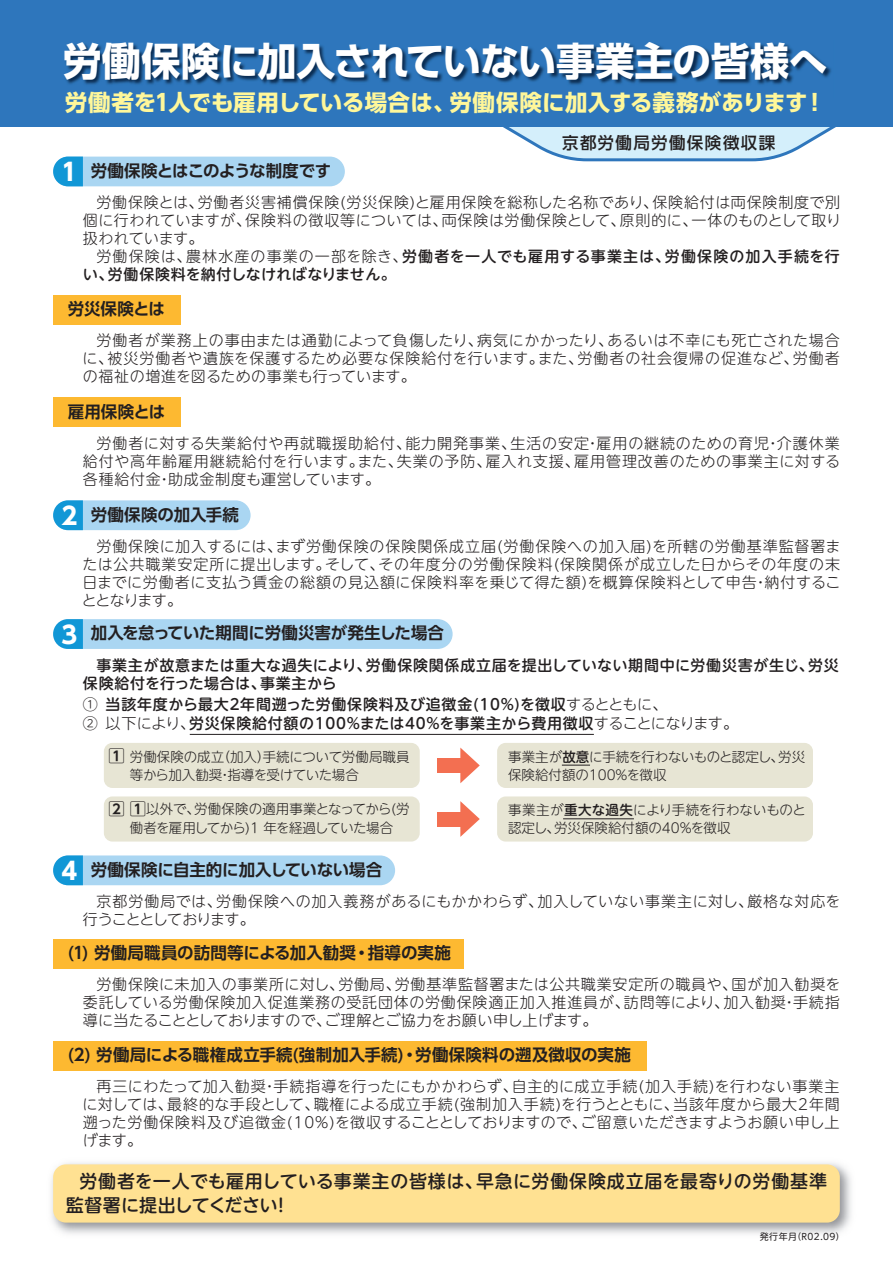
<style>
.page{position:relative;width:893px;height:1263px;background:#fff}
.page>*{position:absolute;margin:0;border:0;box-sizing:border-box;transform-origin:0 0}
.t1{font:700 39px "UD Shin Go Pro";letter-spacing:-.01em;color:#fff}
.t2{font:700 22.5px "UD Shin Go Pro";color:#fff79a}
.t3{font:500 18px/24px "UD Shin M Go Pro";letter-spacing:.03em;color:#231f20}
.t4{font:700 16.5px "UD Shin Go Pro De";color:#231f20}
.t5{font:700 16.5px "UD Shin Go Pro De";letter-spacing:-.04em;color:#231f20}
.t6{font:500 16.5px "UD Shin Go Pro";letter-spacing:.08em;color:#231f20}
.t7{font:700 16.2px "UD Shin Go Pro De";color:#231f20}
.t8{font:300 15px/18px "UD Shin M Go Pro";letter-spacing:.035em;color:#231f20;text-align:justify}
.t9{font:500 15px/18px "UD Shin M Go Pro";letter-spacing:.05em;color:#231f20}
.t10{font:300 13.5px/18px "UD Shin M Go Pro";letter-spacing:-.01em;color:#231f20}
.t11{font:300 13.5px/19px "UD Shin M Go Pro";letter-spacing:-.03em;color:#231f20}
.t12{font:9px "UD Shin M Go Pro";letter-spacing:.05em;color:#231f20}
.s1{font-family:"UD Shin Go Pro";font-size:24px;color:#fff}
.s2{font-weight:300}
.s3{font-weight:500}
.s4{font-family:"UD Shin Go Pro De";font-weight:700;font-size:16.2px}
</style>
<div class="page">
<svg style="left:503px;top:127px;width:333px;height:35px"></svg>
<div style="left:53px;top:157px;width:292px;height:29px;background:#aad6f2;border-radius:15px"></div>
<svg style="left:53px;top:157px;width:30px;height:29px"></svg>
<div style="left:53px;top:500px;width:198px;height:30px;background:#aad6f2;border-radius:15px"></div>
<svg style="left:53px;top:500px;width:30px;height:30px"></svg>
<div style="left:53px;top:619px;width:400px;height:30px;background:#aad6f2;border-radius:15px"></div>
<svg style="left:53px;top:619px;width:30px;height:30px"></svg>
<div style="left:53px;top:855px;width:342px;height:30px;background:#aad6f2;border-radius:15px"></div>
<svg style="left:53px;top:855px;width:30px;height:30px"></svg>
<div style="left:53px;top:295px;width:128px;height:30px;background:#fdb931"></div>
<div style="left:53px;top:939px;width:410px;height:30px;background:#fdb931"></div>
<div style="left:53px;top:1041px;width:594px;height:30px;background:#fdb931"></div>
<div style="left:53px;top:398px;width:128px;height:29px;background:#fdb931"></div>
<div style="left:0;top:0;width:893px;height:127px;background:#2e76bc"></div>
<img style="left:51px;top:1162px;width:800px;height:72px">
<div style="left:53px;top:1164px;width:787px;height:58px;background:#ffe192;border-radius:13px"></div>
<div style="left:104px;top:743px;width:316px;height:45px;background:#e7e5d4;border-radius:9px"></div>
<svg style="left:460px;top:747px;width:20px;height:36px"></svg>
<div style="left:438px;top:758px;width:27px;height:14px;background:#f36f51"></div>
<div style="left:497px;top:743px;width:316px;height:45px;background:#e7e5d4;border-radius:9px"></div>
<div style="left:104px;top:796px;width:316px;height:45px;background:#e7e5d4;border-radius:9px"></div>
<svg style="left:460px;top:801px;width:20px;height:36px"></svg>
<div style="left:438px;top:812px;width:27px;height:14px;background:#f36f51"></div>
<div style="left:497px;top:796px;width:316px;height:45px;background:#e7e5d4;border-radius:9px"></div>
<img style="left:65px;top:43px;width:766px;height:42px">
<hr style="left:190px;top:734px;width:404px;height:1px;background:#231f20">
<svg style="left:562px;top:765px;width:28px;height:1px"></svg>
<hr style="left:563px;top:818px;width:71px;height:1px;background:#231f20">
<h1 class="t1" style="left:63px;top:29px;width:766px">労働保険に加入されていない事業主の皆様へ</h1>
<h2 class="t2" style="left:65px;top:84px;width:762px">労働者を1人でも雇用している場合は、労働保険に加入する義務があります！</h2>
<p class="t5" style="left:61px;top:157px;width:271px"><span class="s1">1</span> 労働保険とはこのような制度です</p>
<p class="t6" style="left:562px;top:129px;width:215px">京都労働局労働保険徴収課</p>
<p class="t8" style="left:83px;top:193px;width:760px;text-indent:14px">労働保険とは、労働者災害補償保険(労災保険)と雇用保険を総称した名称であり、保険給付は両保険制度で別個に行われていますが、保険料の徴収等については、両保険は労働保険として、原則的に、一体のものとして取り扱われています。</p>
<p class="t9" style="left:83px;top:247px;width:759px;text-indent:14px"><span class="s2">労働保険は、農林水産の事業の一部を除き、</span>労働者を一人でも雇用する事業主は、労働保険の加入手続を行い、労働保険料を納付しなければなりません。</p>
<p class="t4" style="left:68px;top:296px;width:99px">労災保険とは</p>
<p class="t8" style="left:82px;top:331px;width:759px;text-indent:14px">労働者が業務上の事由または通勤によって負傷したり、病気にかかったり、あるいは不幸にも死亡された場合に、被災労働者や遺族を保護するため必要な保険給付を行います。また、労働者の社会復帰の促進など、労働者の福祉の増進を図るための事業も行っています。</p>
<p class="t4" style="left:68px;top:398px;width:99px">雇用保険とは</p>
<p class="t8" style="left:83px;top:433px;width:759px;text-indent:14px">労働者に対する失業給付や再就職援助給付、能力開発事業、生活の安定・雇用の継続のための育児・介護休業給付や高年齢雇用継続給付を行います。また、失業の予防、雇入れ支援、雇用管理改善のための事業主に対する各種給付金・助成金制度も運営しています。</p>
<p class="t4" style="left:61px;top:501px;width:179px"><span class="s1">2</span> 労働保険の加入手続</p>
<p class="t8" style="left:82px;top:536px;width:760px;text-indent:15px">労働保険に加入するには、まず労働保険の保険関係成立届(労働保険への加入届)を所轄の労働基準監督署または公共職業安定所に提出します。そして、その年度分の労働保険料(保険関係が成立した日からその年度の末日までに労働者に支払う賃金の総額の見込額に保険料率を乗じて得た額)を概算保険料として申告・納付することとなります。</p>
<p class="t4" style="left:61px;top:620px;width:384px"><span class="s1">3</span> 加入を怠っていた期間に労働災害が発生した場合</p>
<p class="t9" style="left:83px;top:655px;width:757px;text-indent:14px">事業主が故意または重大な過失により、労働保険関係成立届を提出していない期間中に労働災害が生じ、労災保険給付を行った場合は、事業主から</p>
<p class="t8" style="left:83px;top:693px;width:16px;line-height:19.5px">①<br>②</p>
<p class="t9" style="left:106px;top:693px;width:634px;line-height:19.5px">当該年度から最大2年間遡った労働保険料及び追徴金(10%)を徴収<span class="s2">するとともに、<br>以下により、</span>労災保険給付額の100%または40%を事業主から費用徴収<span class="s2">することになります。</span></p>
<p class="t10" style="left:130px;top:747px;width:281px">労働保険の成立（加入）手続について労働局職員等から加入勧奨・指導を受けていた場合</p>
<p class="t10" style="left:508px;top:747px;width:299px">事業主が<span class="s3">故意</span>に手続を行わないものと認定し、労災保険給付額の100%を徴収</p>
<p class="t7" style="left:109px;top:742px;width:18px">1</p>
<p class="t7" style="left:109px;top:796px;width:18px">2</p>
<p class="t11" style="left:130px;top:799px;width:281px"><span class="s4">1</span>以外で、労働保険の適用事業となってから(労働者を雇用してから)1 年を経過していた場合</p>
<p class="t10" style="left:508px;top:801px;width:299px">事業主が<span class="s3">重大な過失</span>により手続を行わないものと認定し、労災保険給付額の40%を徴収</p>
<p class="t4" style="left:61px;top:856px;width:322px"><span class="s1">4</span> 労働保険に自主的に加入していない場合</p>
<p class="t8" style="left:83px;top:891px;width:759px;text-indent:14px">京都労働局では、労働保険への加入義務があるにもかかわらず、加入していない事業主に対し、厳格な対応を行うこととしております。</p>
<p class="t4" style="left:68px;top:940px;width:385px">(1) 労働局職員の訪問等による加入勧奨・指導の実施</p>
<p class="t8" style="left:83px;top:975px;width:759px;text-indent:14px">労働保険に未加入の事業所に対し、労働局、労働基準監督署または公共職業安定所の職員や、国が加入勧奨を委託している労働保険加入促進業務の受託団体の労働保険適正加入推進員が、訪問等により、加入勧奨・手続指導に当たることとしておりますので、ご理解とご協力をお願い申し上げます。</p>
<p class="t4" style="left:68px;top:1041px;width:565px">(2) 労働局による職権成立手続(強制加入手続)・労働保険料の遡及徴収の実施</p>
<p class="t8" style="left:82px;top:1077px;width:759px;text-indent:14px">再三にわたって加入勧奨・手続指導を行ったにもかかわらず、自主的に成立手続(加入手続)を行わない事業主に対しては、最終的な手段として、職権による成立手続(強制加入手続)を行うとともに、当該年度から最大2年間遡った労働保険料及び追徴金(10%)を徴収することとしておりますので、ご留意いただきますようお願い申し上げます。</p>
<p class="t3" style="left:66px;top:1168px;width:763px;text-indent:14px">労働者を一人でも雇用している事業主の皆様は、早急に労働保険成立届を最寄りの労働基準監督署に提出してください!</p>
<p class="t12" style="left:760px;top:1230px;width:86px">発行年月（R02.09）</p>
</div>
